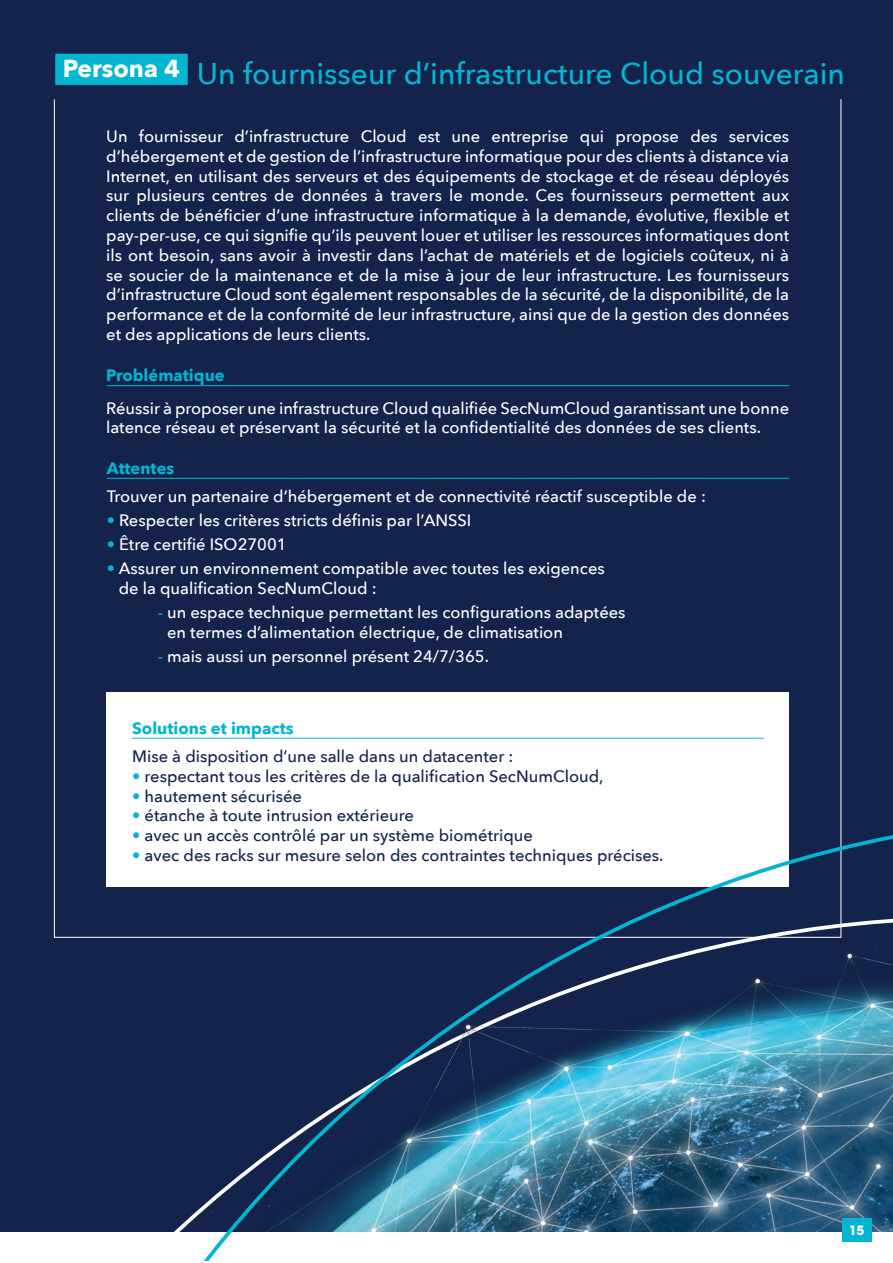
<style>
.page{position:relative;width:893px;height:1263px;background:#fff}
.page>*{position:absolute;margin:0;border:0;box-sizing:border-box;transform-origin:0 0}
.t1{font:500 30px "Avenir Next";color:#03b5d1}
.t2{font:500 16.5px/19.8px "Avenir Next";color:#fff}
.t3{font:500 16.5px "Avenir Next";color:#14234b}
.t4{font:700 16.5px "Avenir Next";color:#03b5d1}
.t5{font:700 12.75px "ITC Avant Garde Pro";color:#fff}
.s1{color:#03b5d1}
</style>
<div class="page">
<div style="left:0;top:0;width:893px;height:1231px;background:#14234b"></div>
<div style="left:55px;top:54px;width:133px;height:31px;background:#03b5d1"></div>
<hr style="left:106px;top:385px;width:683px;height:1px;background:#03b5d1">
<hr style="left:107px;top:478px;width:682px;height:1px;background:#03b5d1">
<div style="left:107px;top:692px;width:682px;height:194px;background:#fff"></div>
<svg style="left:0;top:813px;width:893px;height:448px"></svg>
<div style="left:842px;top:1218px;width:30px;height:24px;background:#03b5d1"></div>
<h1 class="t1" style="left:63px;top:48px;width:783px"><sup>Persona</sup> <sup>4</sup> Un fournisseur d’infrastructure Cloud souverain</h1>
<p class="t2" style="left:106px;top:126px;width:684px;text-align:justify">Un fournisseur d’infrastructure Cloud est une entreprise qui propose des services d’hébergement et de gestion de l’infrastructure informatique pour des clients à distance via Internet, en utilisant des serveurs et des équipements de stockage et de réseau déployés sur plusieurs centres de données à travers le monde. Ces fournisseurs permettent aux clients de bénéficier d’une infrastructure informatique à la demande, évolutive, flexible et pay-per-use, ce qui signifie qu’ils peuvent louer et utiliser les ressources informatiques dont ils ont besoin, sans avoir à investir dans l’achat de matériels et de logiciels coûteux, ni à se soucier de la maintenance et de la mise à jour de leur infrastructure. Les fournisseurs d’infrastructure Cloud sont également responsables de la sécurité, de la disponibilité, de la performance et de la conformité de leur infrastructure, ainsi que de la gestion des données et des applications de leurs clients.</p>
<p class="t4" style="left:106px;top:361px;width:120px">Problématique</p>
<p class="t2" style="left:106px;top:397px;width:684px">Réussir à proposer une infrastructure Cloud qualifiée SecNumCloud garantissant une bonne latence réseau et préservant la sécurité et la confidentialité des données de ses clients.</p>
<p class="t4" style="left:107px;top:454px;width:69px">Attentes</p>
<p class="t2" style="left:107px;top:486px;width:601px">Trouver un partenaire d’hébergement et de connectivité réactif susceptible de :</p>
<p class="t2" style="left:107px;top:510px;width:366px"><span class="s1">•</span> Respecter les critères stricts définis par l’ANSSI</p>
<p class="t2" style="left:107px;top:534px;width:182px"><span class="s1">•</span> Être certifié ISO27001</p>
<p class="t2" style="left:119px;top:558px;width:488px;text-indent:-12px"><span class="s1">•</span> Assurer un environnement compatible avec toutes les exigences de la qualification SecNumCloud :</p>
<p class="t2" style="left:167px;top:602px;width:460px;text-indent:-9px"><span class="s1">-</span> un espace technique permettant les configurations adaptées en termes d’alimentation électrique, de climatisation</p>
<p class="t2" style="left:158px;top:646px;width:333px"><span class="s1">-</span> mais aussi un personnel présent 24/7/365.</p>
<p class="t4" style="left:132px;top:713px;width:163px">Solutions et impacts</p>
<p class="t3" style="left:132px;top:742px;width:383px">Mise à disposition d’une salle dans un datacenter :</p>
<p class="t3" style="left:132px;top:762px;width:473px"><span class="s1">•</span> respectant tous les critères de la qualification SecNumCloud,</p>
<p class="t3" style="left:132px;top:782px;width:171px"><span class="s1">•</span> hautement sécurisée</p>
<p class="t3" style="left:132px;top:801px;width:283px"><span class="s1">•</span> étanche à toute intrusion extérieure</p>
<p class="t3" style="left:132px;top:821px;width:402px"><span class="s1">•</span> avec un accès contrôlé par un système biométrique</p>
<p class="t3" style="left:132px;top:841px;width:533px"><span class="s1">•</span> avec des racks sur mesure selon des contraintes techniques précises.</p>
<p class="t5" style="left:849px;top:1221px;width:17px">15</p>
</div>
